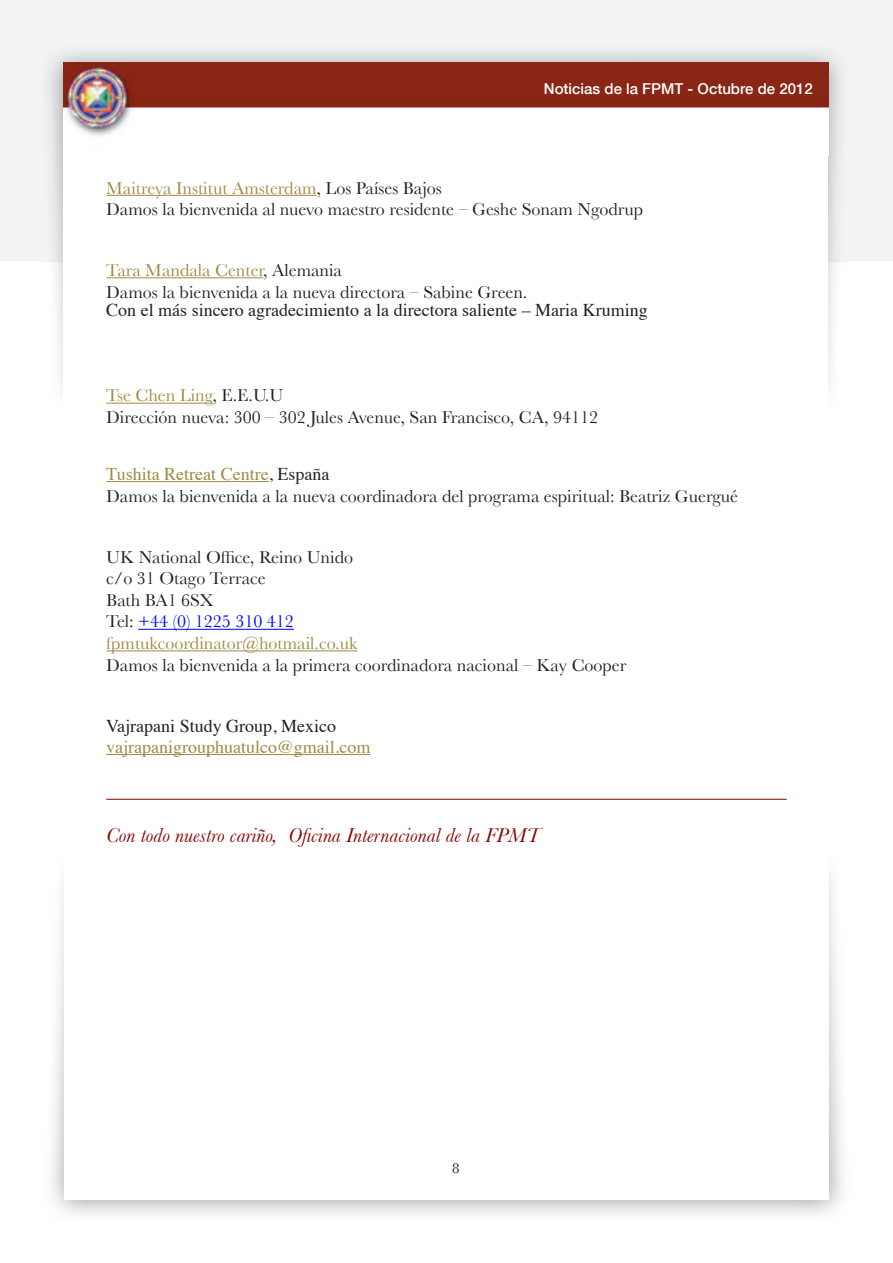
<style>
.page{position:relative;width:893px;height:1263px;background:#fff}
.page>*{position:absolute;margin:0;border:0;box-sizing:border-box;transform-origin:0 0}
.Text_end{font:italic 21px "Baskerville";color:#8b0202}
.t1{font:18px/21.6px "Baskerville";color:#231f20}
.t2{font:18px "Times";color:#231f20}
.t3{font:18px/21.6px "Times";color:#9f8a42}
.t4{font:500 15px "Helvetica Neue";color:#fff}
.t5{font:15px "Baskerville";color:#231f20}
.s1{color:#9f8a42}
.s2{font-family:"Times";color:#9f8a42}
.s3{font-family:"Times"}
.s4{color:#00f}
.s5{color:#231f20}
</style>
<div class="page">
<div style="left:0;top:0;width:893px;height:261px;background:#f2f3f4"></div>
<img style="left:41px;top:53px;width:807px;height:338px">
<div style="left:63px;top:64px;width:765px;height:418px;background:#fff"></div>
<img style="left:63px;top:62px;width:765px;height:74px">
<hr style="left:106px;top:195px;width:211px;height:1px;background:#9f8a42">
<hr style="left:106px;top:277px;width:157px;height:1px;background:#9f8a42">
<hr style="left:106px;top:403px;width:107px;height:1px;background:#9f8a42">
<hr style="left:106px;top:481px;width:163px;height:1px;background:#9f8a42">
<hr style="left:138px;top:629px;width:156px;height:1px;background:#00f">
<hr style="left:106px;top:650px;width:251px;height:1px;background:#9f8a42">
<hr style="left:106px;top:754px;width:264px;height:1px;background:#9f8a42">
<hr style="left:106px;top:799px;width:681px;height:1px;background:#8b0202">
<p class="t4" style="left:544px;top:80px;width:270px">Noticias de la FPMT - Octubre de 2012</p>
<p class="t1" style="left:106px;top:177px;width:538px"><span class="s1">Maitreya Institut Amsterdam</span>, Los Países Bajos<br>Damos la bienvenida al nuevo maestro residente – Geshe Sonam Ngodrup</p>
<p class="t1" style="left:106px;top:259px;width:423px"><span class="s1">Tara Mandala Center</span>, Alemania<br>Damos la bienvenida a la nueva directora – Sabine Green.</p>
<p class="t2" style="left:106px;top:293px;width:543px">Con el más sincero agradecimiento a la directora saliente – Maria Kruming</p>
<p class="t1" style="left:106px;top:384px;width:493px"><span class="s1">Tse Chen Ling</span>, E.E.U.U<br>Dirección nueva: 300 – 302 Jules Avenue, San Francisco, CA, 94112</p>
<p class="t1" style="left:106px;top:463px;width:633px"><span class="s2">Tushita Retreat Centre</span><span class="s3">, España<br></span>Damos la bienvenida a la nueva coordinadora del programa espiritual: Beatriz Guergué</p>
<p class="t1" style="left:106px;top:546px;width:522px">UK National Office, Reino Unido<br>c/o 31 Otago Terrace<br>Bath BA1 6SX<br>Tel: <span class="s4">+44 (0) 1225 310 412<br></span><span class="s1">fpmtukcoordinator@hotmail.co.uk<br></span>Damos la bienvenida a la primera coordinadora nacional – Kay Cooper</p>
<p class="t3" style="left:106px;top:713px;width:266px"><span class="s5">Vajrapani Study Group, Mexico </span>vajrapanigrouphuatulco@gmail.com</p>
<p class="Text_end" style="left:106px;top:823px;width:435px">Con todo nuestro cariño, Oficina Internacional de la FPMT</p>
<p class="t5" style="left:452px;top:1160px;width:9px">8</p>
</div>
